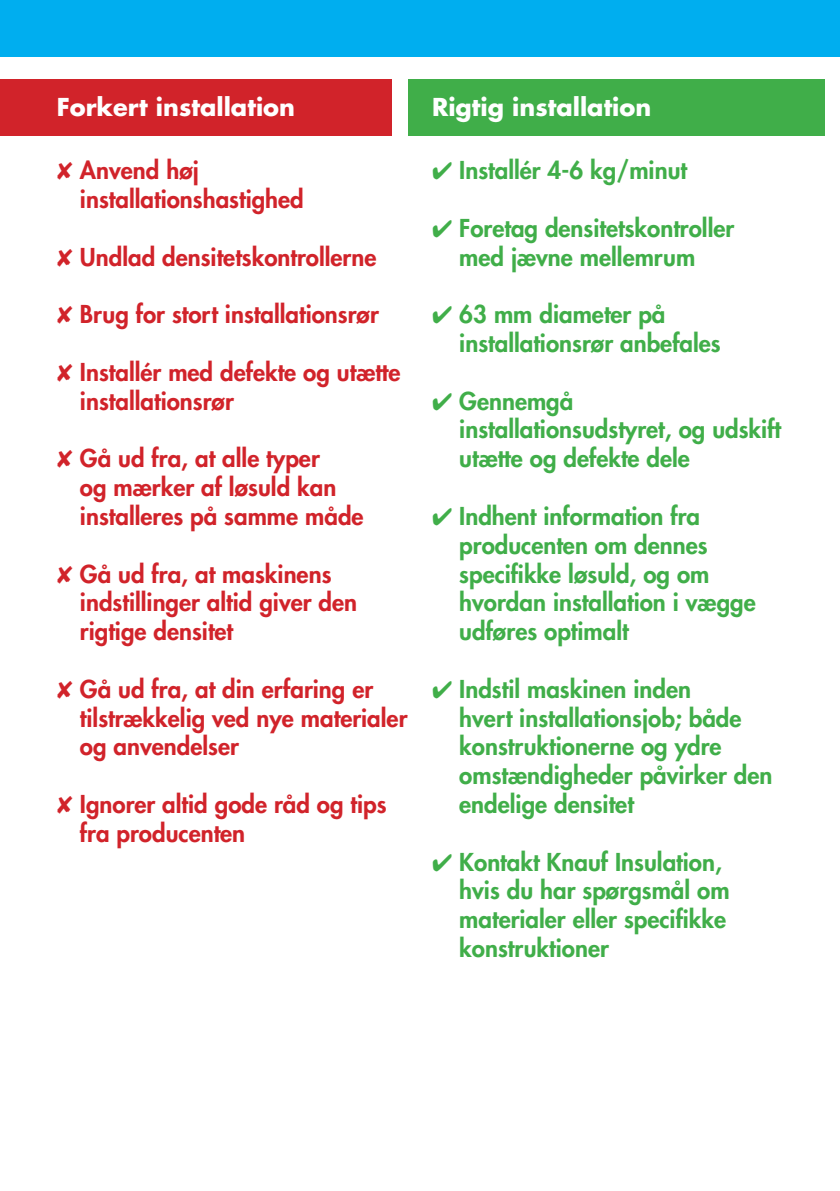
<style>
.page{position:relative;width:840px;height:1191px;background:#fff}
.page>*{position:absolute;margin:0;border:0;box-sizing:border-box;transform-origin:0 0}
.t1{font:800 24px/28.8px "Futura Std";color:#40ae49}
.t2{font:800 24px/28.8px "Futura Std";color:#d1232a}
.t3{font:700 24px "Futura Std";color:#fff}
</style>
<div class="page">
<div style="left:0;top:79px;width:391px;height:57px;background:#d1232a"></div>
<div style="left:408px;top:79px;width:415px;height:57px;background:#40ae49"></div>
<div style="left:0;top:0;width:839px;height:57px;background:#00aeef"></div>
<p class="t3" style="left:57px;top:91px;width:240px">Forkert installation</p>
<p class="t3" style="left:432px;top:91px;width:221px">Rigtig installation</p>
<p class="t2" style="left:80px;top:156px;width:225px;text-indent:-23px">✘ Anvend høj installationshastighed</p>
<p class="t2" style="left:57px;top:242px;width:321px">✘ Undlad densitetskontrollerne</p>
<p class="t2" style="left:57px;top:300px;width:323px">✘ Brug for stort installationsrør</p>
<p class="t2" style="left:80px;top:357px;width:322px;text-indent:-23px">✘ Installér med defekte og utætte installationsrør</p>
<p class="t2" style="left:80px;top:444px;width:285px;text-indent:-23px">✘ Gå ud fra, at alle typer<br>og mærker af løsuld kan installeres på samme måde</p>
<p class="t2" style="left:80px;top:559px;width:278px;text-indent:-23px">✘ Gå ud fra, at maskinens indstillinger altid giver den rigtige densitet</p>
<p class="t2" style="left:80px;top:674px;width:329px;text-indent:-23px">✘ Gå ud fra, at din erfaring er tilstrækkelig ved nye materialer og anvendelser</p>
<p class="t2" style="left:80px;top:789px;width:308px;text-indent:-23px">✘ Ignorer altid gode råd og tips fra producenten</p>
<p class="t1" style="left:432px;top:156px;width:256px">✔ Installér 4-6 kg/minut</p>
<p class="t1" style="left:432px;top:213px;width:303px;text-align:center">✔ Foretag densitetskontroller med jævne mellemrum</p>
<p class="t1" style="left:459px;top:300px;width:263px;text-indent:-27px">✔ 63 mm diameter på installationsrør anbefales</p>
<p class="t1" style="left:459px;top:386px;width:323px;text-indent:-27px">✔ Gennemgå installationsudstyret, og udskift utætte og defekte dele</p>
<p class="t1" style="left:459px;top:501px;width:298px;text-indent:-27px">✔ Indhent information fra producenten om dennes specifikke løsuld, og om hvordan installation i vægge udføres optimalt</p>
<p class="t1" style="left:459px;top:674px;width:314px;text-indent:-27px">✔ Indstil maskinen inden<br>hvert installationsjob; både konstruktionerne og ydre omstændigheder påvirker den endelige densitet</p>
<p class="t1" style="left:459px;top:847px;width:272px;text-indent:-27px">✔ Kontakt Knauf Insulation, hvis du har spørgsmål om materialer eller specifikke konstruktioner</p>
</div>
